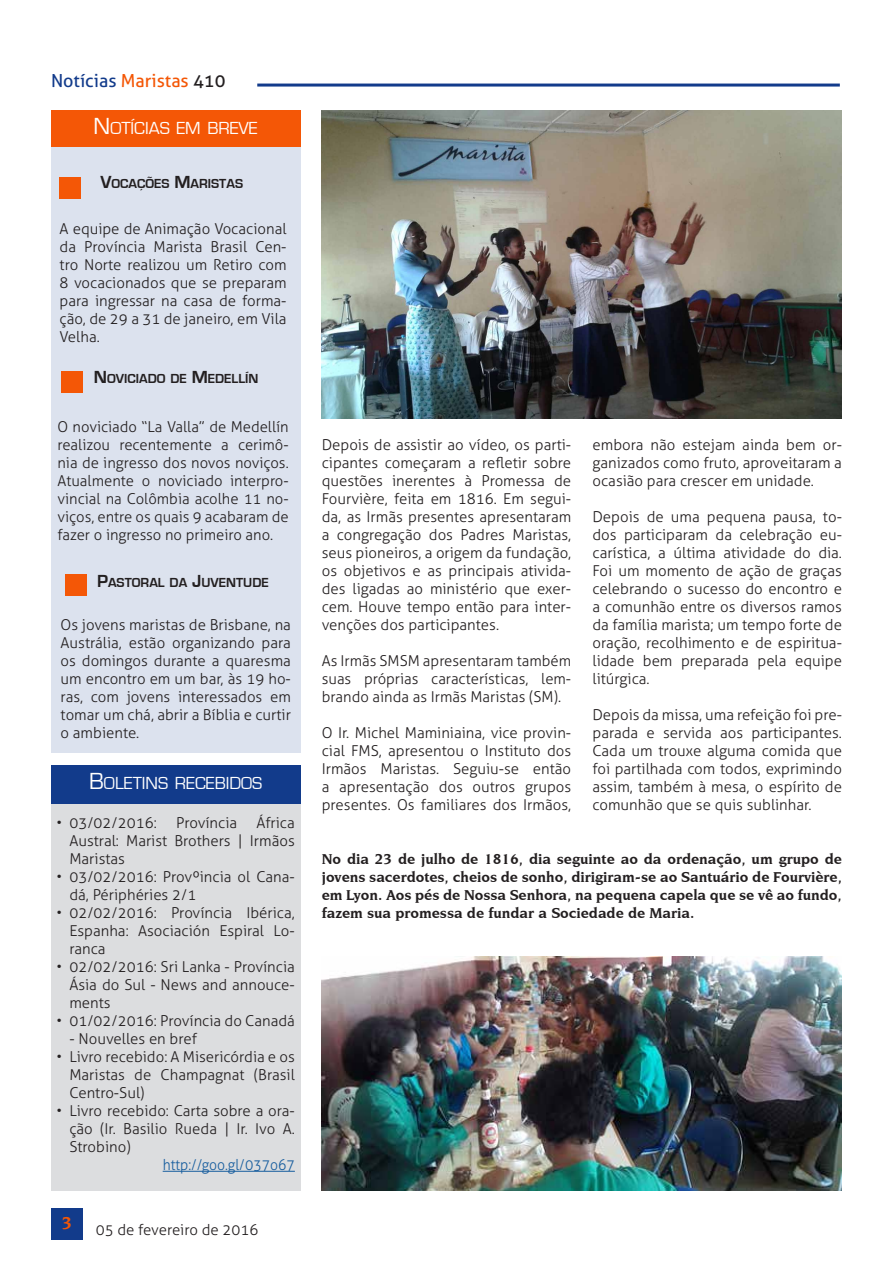
<style>
.page{position:relative;width:893px;height:1263px;background:#fff}
.page>*{position:absolute;margin:0;border:0;box-sizing:border-box;transform-origin:0 0}
.TitoloBox{font:18px "Eurostile";color:#fff}
.t1{font:18px "Aller";color:#123b8b}
.t2{font:700 18px "Novarese IT Cby BT";color:#f45706}
.Testo_sinEspacio{font:300 15px/18px "Aller";color:#231f20;text-align:justify}
.Testo_normal{font:300 15px/18px "Aller";color:#231f20;text-align:justify}
.Testo_normal-2{font:700 15px/18px "Novarese IT Cby BT";color:#231f20;text-align:justify}
.Testo_normal-3{font:300 15px "Aller";color:#175d9e;scale:.93 1}
.SottoTitoloBox{font:700 13.5px "Eurostile";color:#231f20}
.s1{color:#f45706}
.s2{color:#231f20}
.s3{font-size:24px}
.s4{font-size:18px}
</style>
<div class="page">
<hr style="left:257px;top:84px;width:583px;height:3px;background:#123b8b">
<div style="left:51px;top:1208px;width:32px;height:31px;background:#123b8b"></div>
<div style="left:51px;top:147px;width:249px;height:606px;background:#dce2ee"></div>
<div style="left:60px;top:177px;width:21px;height:21px;background:#f45706"></div>
<div style="left:51px;top:111px;width:249px;height:36px;background:#f45706"></div>
<div style="left:62px;top:371px;width:21px;height:22px;background:#f45706"></div>
<div style="left:51px;top:804px;width:249px;height:387px;background:#dcdddf"></div>
<div style="left:51px;top:765px;width:249px;height:39px;background:#123b8b"></div>
<hr style="left:163px;top:1171px;width:132px;height:1px;background:#175d9e">
<img style="left:322px;top:111px;width:520px;height:307px">
<div style="left:65px;top:575px;width:21px;height:21px;background:#f45706"></div>
<img style="left:322px;top:957px;width:520px;height:234px">
<p class="t1" style="left:51px;top:69px;width:176px">Notícias <span class="s1">Maristas</span> <span class="s2">410</span></p>
<p class="TitoloBox" style="left:94px;top:118px;width:147px"><span class="s3">N</span>OTÍCIAS EM BREVE</p>
<p class="SottoTitoloBox" style="left:100px;top:176px;width:144px"><span class="s4">V</span>OCAÇÕES <span class="s4">M</span>ARISTAS</p>
<p class="Testo_normal" style="left:60px;top:220px;width:228px">A equipe de Animação Vocacional da Província Marista Brasil Cen&shy;tro Norte realizou um Retiro com 8 vocacionados que se preparam para ingressar na casa de forma&shy;ção, de 29 a 31 de janeiro, em Vila Velha.</p>
<p class="SottoTitoloBox" style="left:94px;top:372px;width:164px"><span class="s4">N</span>OVICIADO DE <span class="s4">M</span>EDELLÍN</p>
<p class="Testo_normal" style="left:57px;top:418px;width:233px">O noviciado “La Valla” de Medellín realizou recentemente a cerimô&shy;nia de ingresso dos novos noviços.<br>Atualmente o noviciado interpro&shy;vincial na Colômbia acolhe 11 no&shy;viços, entre os quais 9 acabaram de fazer o ingresso no primeiro ano.</p>
<p class="SottoTitoloBox" style="left:97px;top:575px;width:173px"><span class="s4">P</span>ASTORAL DA <span class="s4">J</span>UVENTUDE</p>
<p class="Testo_normal" style="left:61px;top:616px;width:232px">Os jovens maristas de Brisbane, na Austrália, estão organizando para os domingos durante a quaresma um encontro em um bar, às 19 ho&shy;ras, com jovens interessados em tomar um chá, abrir a Bíblia e curtir o ambiente.</p>
<p class="TitoloBox" style="left:89px;top:773px;width:175px"><span class="s3">B</span>OLETINS RECEBIDOS</p>
<p class="Testo_sinEspacio" style="left:57px;top:814px;width:102px">• 03/02/2016:</p>
<p class="Testo_sinEspacio" style="left:176px;top:814px;width:63px">Província</p>
<p class="Testo_sinEspacio" style="left:69px;top:814px;width:227px;text-indent:187px">África Austral: Marist Brothers | Irmãos Maristas</p>
<p class="Testo_sinEspacio" style="left:69px;top:868px;width:227px;text-indent:-13px">• 03/02/2016: Provºincia ol Cana&shy;dá, Périphéries 2/1</p>
<p class="Testo_sinEspacio" style="left:69px;top:904px;width:227px;text-indent:-13px">• 02/02/2016: Província Ibérica, Espanha: Asociación Espiral Lo&shy;ranca</p>
<p class="Testo_sinEspacio" style="left:69px;top:958px;width:227px;text-indent:-13px">• 02/02/2016: Sri Lanka - Província Ásia do Sul - News and annouce&shy;ments</p>
<p class="Testo_sinEspacio" style="left:57px;top:1012px;width:240px">• 01/02/2016: Província do Canadá</p>
<p class="Testo_sinEspacio" style="left:69px;top:1030px;width:129px">- Nouvelles en bref</p>
<p class="Testo_sinEspacio" style="left:69px;top:1048px;width:227px;text-indent:-13px">• Livro recebido: A Misericórdia e os Maristas de Champagnat (Brasil Centro-Sul)</p>
<p class="Testo_sinEspacio" style="left:69px;top:1102px;width:227px;text-indent:-13px">• Livro recebido: Carta sobre a ora&shy;ção (Ir. Basilio Rueda | Ir. Ivo A.<br>Strobino)</p>
<p class="Testo_normal-3" style="left:163px;top:1156px;width:144px">http://goo.gl/037o67</p>
<p class="t2" style="left:62px;top:1212px;width:12px">3</p>
<p class="Testo_sinEspacio" style="left:96px;top:1220px;width:164px">05 de fevereiro de 2016</p>
<p class="Testo_sinEspacio" style="left:322px;top:436px;width:251px">Depois de assistir ao vídeo, os parti&shy;cipantes começaram a refletir sobre questões inerentes à Promessa de Fourvière, feita em 1816. Em segui&shy;da, as Irmãs presentes apresentaram a congregação dos Padres Maristas, seus pioneiros, a origem da fundação, os objetivos e as principais ativida&shy;des ligadas ao ministério que exer&shy;cem. Houve tempo então para inter&shy;venções dos participantes.</p>
<p class="Testo_sinEspacio" style="left:322px;top:652px;width:251px">As Irmãs SMSM apresentaram também suas próprias características, lem&shy;brando ainda as Irmãs Maristas (SM).</p>
<p class="Testo_sinEspacio" style="left:322px;top:724px;width:251px">O Ir. Michel Maminiaina, vice provin&shy;cial FMS, apresentou o Instituto dos Irmãos Maristas. Seguiu-se então a apresentação dos outros grupos presentes. Os familiares dos Irmãos,</p>
<p class="Testo_sinEspacio" style="left:592px;top:436px;width:251px">embora não estejam ainda bem or&shy;ganizados como fruto, aproveitaram a ocasião para crescer em unidade.</p>
<p class="Testo_sinEspacio" style="left:592px;top:508px;width:251px">Depois de uma pequena pausa, to&shy;dos participaram da celebração eu&shy;carística, a última atividade do dia.<br>Foi um momento de ação de graças celebrando o sucesso do encontro e a comunhão entre os diversos ramos da família marista; um tempo forte de oração, recolhimento e de espiritua&shy;lidade bem preparada pela equipe litúrgica.</p>
<p class="Testo_sinEspacio" style="left:592px;top:706px;width:251px">Depois da missa, uma refeição foi pre&shy;parada e servida aos participantes.<br>Cada um trouxe alguma comida que foi partilhada com todos, exprimindo assim, também à mesa, o espírito de comunhão que se quis sublinhar.</p>
<p class="Testo_normal-2" style="left:322px;top:850px;width:522px">No dia 23 de julho de 1816, dia seguinte ao da ordenação, um grupo de jovens sacerdotes, cheios de sonho, dirigiram-se ao Santuário de Fourvière, em Lyon. Aos pés de Nossa Senhora, na pequena capela que se vê ao fundo, fazem sua promessa de fundar a Sociedade de Maria.</p>
</div>
